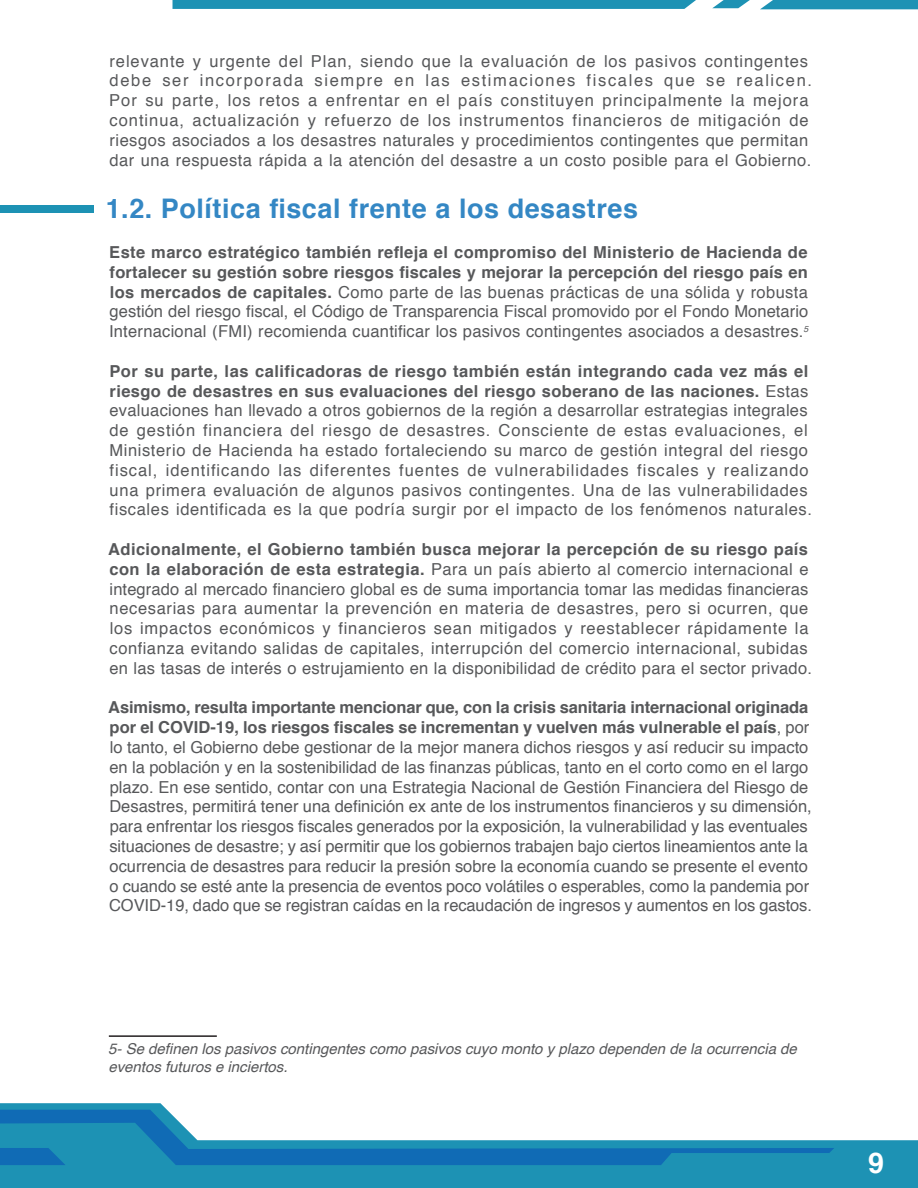
<style>
.page{position:relative;width:918px;height:1188px;background:#fff}
.page>*{position:absolute;margin:0;border:0;box-sizing:border-box;transform-origin:0 0}
.t1{font:700 28.5px "Helvetica";color:#fff}
.t2{font:700 27px "Helvetica";letter-spacing:.02em;color:#3487c4}
.t3{font:16.5px/19.8px "Helvetica";letter-spacing:.03em;color:#57585a}
.t4{font:16.5px/19.8px "Helvetica";color:#57585a}
.t5{font:16.5px/19.8px "Helvetica";letter-spacing:.055em;color:#57585a}
.t6{font:italic 15px/18px "Helvetica";color:#57585a}
.s1{font-weight:700}
</style>
<div class="page">
<svg style="left:0;top:1103px;width:918px;height:85px;fill:#1d92b4"></svg>
<svg style="left:0;top:1110px;width:834px;height:55px"></svg>
<svg style="left:0;top:1148px;width:66px;height:17px"></svg>
<svg style="left:712px;top:0;width:206px;height:9px;background:#3ea2bf"></svg>
<svg style="left:173px;top:0;width:523px;height:9px;background:#2193b5"></svg>
<hr style="left:109px;top:1035px;width:108px;height:2px;background:#231f20">
<div style="left:0;top:206px;width:94px;height:7px;background:#1d92b4"></div>
<p class="t5" style="left:109px;top:51px;width:704px">relevante y urgente del Plan, siendo que la evaluación de los pasivos contingentes debe ser incorporada siempre en las estimaciones fiscales que se realicen.<br>Por su parte, los retos a enfrentar en el país constituyen principalmente la mejora continua, actualización y refuerzo de los instrumentos financieros de mitigación de riesgos asociados a los desastres naturales y procedimientos contingentes que permitan dar una respuesta rápida a la atención del desastre a un costo posible para el Gobierno.</p>
<h2 class="t2" style="left:106px;top:187px;width:534px">1.2. Política fiscal frente a los desastres</h2>
<p class="t3" style="left:109px;top:243px;width:701px;text-align:justify"><span class="s1">Este marco estratégico también refleja el compromiso del Ministerio de Hacienda de fortalecer su gestión sobre riesgos fiscales y mejorar la percepción del riesgo país en los mercados de capitales.</span> Como parte de las buenas prácticas de una sólida y robusta gestión del riesgo fiscal, el Código de Transparencia Fiscal promovido por el Fondo Monetario Internacional (FMI) recomienda cuantificar los pasivos contingentes asociados a desastres.<sup>5</sup></p>
<p class="t3" style="left:109px;top:362px;width:704px"><span class="s1">Por su parte, las calificadoras de riesgo también están integrando cada vez más el riesgo de desastres en sus evaluaciones del riesgo soberano de las naciones.</span> Estas evaluaciones han llevado a otros gobiernos de la región a desarrollar estrategias integrales de gestión financiera del riesgo de desastres. Consciente de estas evaluaciones, el Ministerio de Hacienda ha estado fortaleciendo su marco de gestión integral del riesgo fiscal, identificando las diferentes fuentes de vulnerabilidades fiscales y realizando una primera evaluación de algunos pasivos contingentes. Una de las vulnerabilidades fiscales identificada es la que podría surgir por el impacto de los fenómenos naturales.</p>
<p class="t3" style="left:108px;top:540px;width:705px"><span class="s1">Adicionalmente, el Gobierno también busca mejorar la percepción de su riesgo país con la elaboración de esta estrategia.</span> Para un país abierto al comercio internacional e integrado al mercado financiero global es de suma importancia tomar las medidas financieras necesarias para aumentar la prevención en materia de desastres, pero si ocurren, que los impactos económicos y financieros sean mitigados y reestablecer rápidamente la confianza evitando salidas de capitales, interrupción del comercio internacional, subidas en las tasas de interés o estrujamiento en la disponibilidad de crédito para el sector privado.</p>
<p class="t4" style="left:108px;top:698px;width:705px"><span class="s1">Asimismo, resulta importante mencionar que, con la crisis sanitaria internacional originada por el COVID-19, los riesgos fiscales se incrementan y vuelven más vulnerable el país</span>, por lo tanto, el Gobierno debe gestionar de la mejor manera dichos riesgos y así reducir su impacto en la población y en la sostenibilidad de las finanzas públicas, tanto en el corto como en el largo plazo. En ese sentido, contar con una Estrategia Nacional de Gestión Financiera del Riesgo de Desastres, permitirá tener una definición ex ante de los instrumentos financieros y su dimensión, para enfrentar los riesgos fiscales generados por la exposición, la vulnerabilidad y las eventuales situaciones de desastre; y así permitir que los gobiernos trabajen bajo ciertos lineamientos ante la ocurrencia de desastres para reducir la presión sobre la economía cuando se presente el evento o cuando se esté ante la presencia de eventos poco volátiles o esperables, como la pandemia por COVID-19, dado que se registran caídas en la recaudación de ingresos y aumentos en los gastos.</p>
<p class="t6" style="left:108px;top:1040px;width:690px">5- Se definen los pasivos contingentes como pasivos cuyo monto y plazo dependen de la ocurrencia de eventos futuros e inciertos.</p>
<h1 class="t1" style="left:868px;top:1140px;width:17px">9</h1>
</div>
